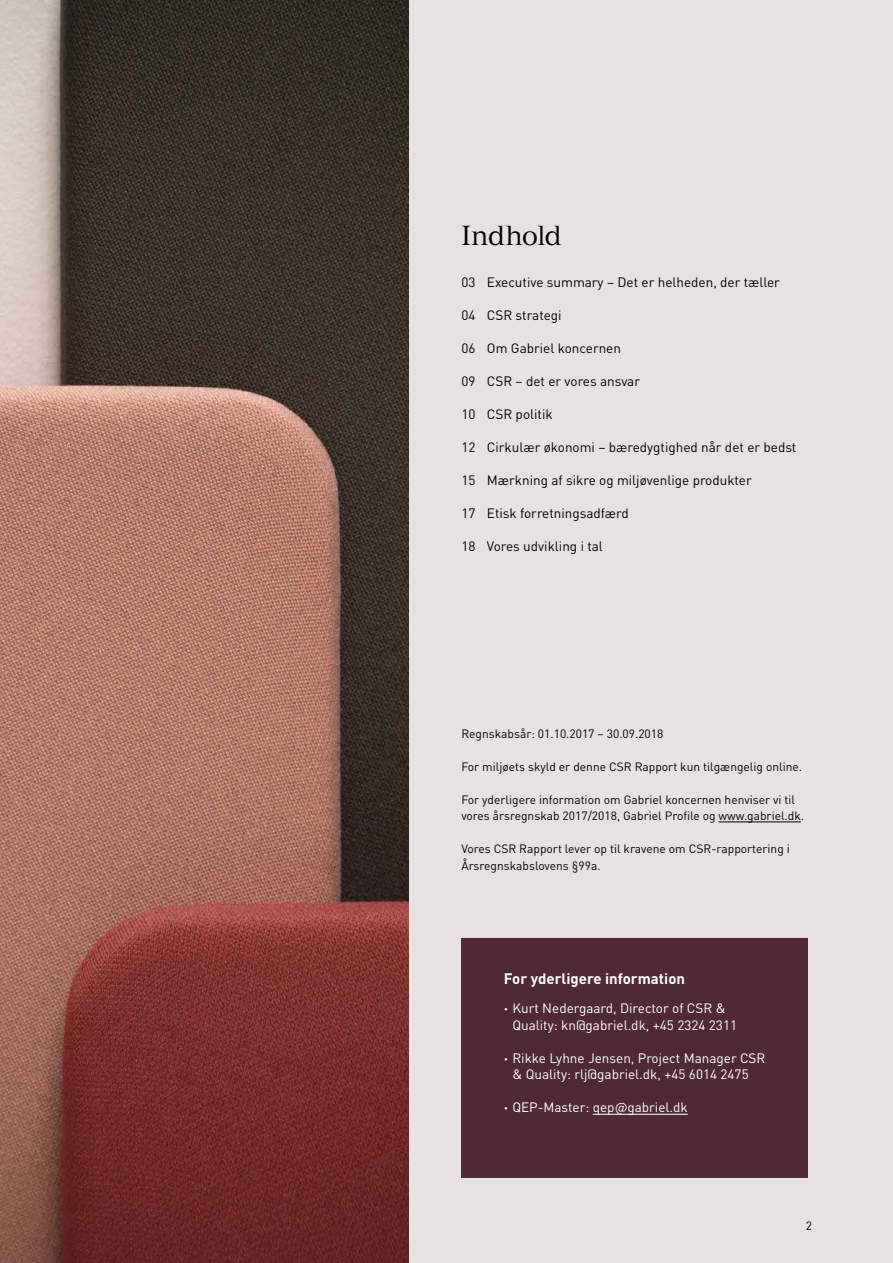
<style>
.page{position:relative;width:893px;height:1263px;background:#e7e2e0}
.page>*{position:absolute;margin:0;border:0;box-sizing:border-box;transform-origin:0 0}
.t1{font:27px "Versailles LT Std";letter-spacing:-.025em;color:#000}
.t2{font:700 15px "DINOT";color:#fff}
.t3{font:13.5px "DINOT";color:#000}
.t4{font:13.5px/16.5px "DINOT";color:#fff}
.t5{font:12px/16.5px "DINOT";color:#000}
.s1{font-family:"Versailles LT Std";font-weight:900}
</style>
<div class="page">
<img style="left:0;top:0;width:408px;height:1263px">
<div style="left:461px;top:939px;width:347px;height:239px;background:#4f2a32"></div>
<hr style="left:719px;top:821px;width:82px;height:1px;background:#000">
<hr style="left:593px;top:1114px;width:95px;height:1px;background:#fff">
<h1 class="t1" style="left:461px;top:219px;width:102px">Indhold</h1>
<p class="t3" style="left:461px;top:273px;width:320px">03 Executive summary – Det er helheden, der tæller</p>
<p class="t3" style="left:461px;top:306px;width:102px">04 CSR strategi</p>
<p class="t3" style="left:461px;top:339px;width:161px">06 Om Gabriel koncernen</p>
<p class="t3" style="left:461px;top:372px;width:180px">09 CSR – det er vores ansvar</p>
<p class="t3" style="left:461px;top:405px;width:93px">10 CSR politik</p>
<p class="t3" style="left:461px;top:438px;width:337px">12 Cirkulær økonomi – bæredygtighed når det er bedst</p>
<p class="t3" style="left:461px;top:471px;width:292px">15 Mærkning af sikre og miljøvenlige produkter</p>
<p class="t3" style="left:461px;top:504px;width:169px">17 Etisk forretningsadfærd</p>
<p class="t3" style="left:461px;top:537px;width:143px">18 Vores udvikling i tal</p>
<p class="t5" style="left:461px;top:725px;width:204px">Regnskabsår: 01.10.2017 – 30.09.2018</p>
<p class="t5" style="left:461px;top:758px;width:342px">For miljøets skyld er denne CSR Rapport kun tilgængelig online.</p>
<p class="t5" style="left:461px;top:791px;width:344px">For yderligere information om Gabriel koncernen henviser vi til vores årsregnskab 2017/2018, Gabriel Profile og www.gabriel.dk.</p>
<p class="t5" style="left:461px;top:840px;width:330px">Vores CSR Rapport lever op til kravene om CSR-rapportering i<br>Årsregnskabslovens §99a.</p>
<p class="t2" style="left:504px;top:968px;width:183px">For yderligere information</p>
<p class="t4" style="left:512px;top:1000px;width:226px;text-indent:-9px"><span class="s1">∙</span> Kurt Nedergaard, Director of CSR &amp;<br>Quality: kn@gabriel.dk, +45 2324 2311</p>
<p class="t4" style="left:512px;top:1049px;width:255px;text-indent:-9px"><span class="s1">∙</span> Rikke Lyhne Jensen, Project Manager CSR &amp; Quality: rlj@gabriel.dk, +45 6014 2475</p>
<p class="t4" style="left:504px;top:1099px;width:185px"><span class="s1">∙</span> QEP-Master: qep@gabriel.dk</p>
<p class="t5" style="left:806px;top:1216px;width:8px">2</p>
</div>
